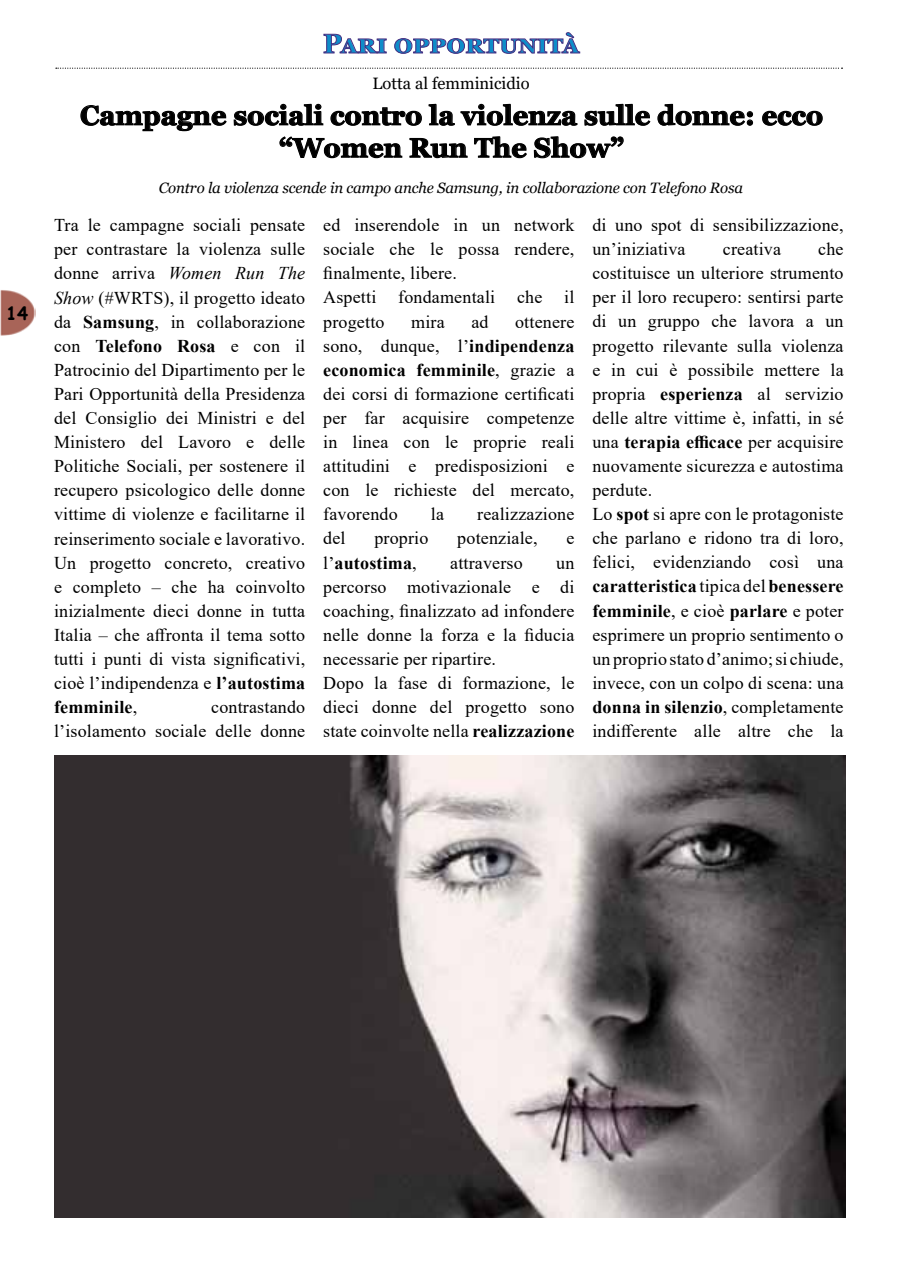
<style>
.page{position:relative;width:898px;height:1272px;background:#fff}
.page>*{position:absolute;margin:0;border:0;box-sizing:border-box;transform-origin:0 0}
.t1{font:700 27px/32.4px "Georgia";color:#000;text-align:center}
.t2{font:700 27px "Georgia";letter-spacing:.005em;color:#0e8dc9}
.t3{font:18px/24.2px "Times New Roman";letter-spacing:.01em;color:#000}
.t4{font:700 18px "Times New Roman";letter-spacing:.01em;color:#000}
.t5{font:700 18px "Comic Sans MS";color:#000}
.t6{font:16.5px "Georgia";color:#000}
.t7{font:italic 15px "Georgia";letter-spacing:-.01em;color:#000}
.s1{font-style:italic}
.s2{font-weight:700}
.s3{font-weight:400}
</style>
<div class="page">
<img style="left:0;top:290px;width:35px;height:46px">
<svg style="left:56px;top:68px;width:786px;height:1px"></svg>
<svg style="left:323px;top:34px;width:64px;height:20px"></svg>
<svg style="left:394px;top:32px;width:186px;height:22px"></svg>
<svg style="left:80px;top:105px;width:147px;height:27px"></svg>
<svg style="left:233px;top:103px;width:189px;height:23px"></svg>
<svg style="left:428px;top:103px;width:325px;height:23px"></svg>
<svg style="left:762px;top:110px;width:61px;height:16px"></svg>
<svg style="left:279px;top:136px;width:124px;height:23px"></svg>
<svg style="left:409px;top:136px;width:118px;height:23px"></svg>
<svg style="left:533px;top:136px;width:91px;height:23px"></svg>
<img style="left:54px;top:755px;width:791px;height:462px">
<p class="t5" style="left:6px;top:299px;width:23px">14</p>
<h1 class="t2" style="left:323px;top:26px;width:257px">Pari opportunità</h1>
<p class="t6" style="left:372px;top:73px;width:158px">Lotta al femminicidio</p>
<h1 class="t1" style="left:80px;top:99px;width:744px">Campagne sociali contro la violenza sulle donne: ecco “Women Run The Show”</h1>
<p class="t7" style="left:159px;top:179px;width:585px">Contro la violenza scende in campo anche Samsung, in collaborazione con Telefono Rosa</p>
<p class="t3" style="left:54px;top:212px;width:253px;text-align:justify">Tra le campagne sociali pensate per contrastare la violenza sulle donne arriva <span class="s1">Women Run The Show</span> (#WRTS), il progetto ideato da <span class="s2">Samsung</span>, in collaborazione con <span class="s2">Telefono Rosa</span> e con il Patrocinio del Dipartimento per le Pari Opportunità della Presidenza del Consiglio dei Ministri e del Ministero del Lavoro e delle Politiche Sociali, per sostenere il recupero psicologico delle donne vittime di violenze e facilitarne il reinserimento sociale e lavorativo.<br>Un progetto concreto, creativo e completo – che ha coinvolto inizialmente dieci donne in tutta Italia – che affronta il tema sotto tutti i punti di vista significativi, cioè l’indipendenza e <span class="s2">l’autostima femminile</span>,</p>
<p class="t3" style="left:592px;top:212px;width:252px">di uno spot di sensibilizzazione, un’iniziativa</p>
<p class="t3" style="left:323px;top:212px;width:252px">ed inserendole in un network sociale che le possa rendere, finalmente, libere.<br>Aspetti fondamentali che il progetto</p>
<p class="t3" style="left:592px;top:236px;width:253px;text-indent:226px">che costituisce un ulteriore strumento per il loro recupero: sentirsi parte di un gruppo che lavora a un progetto rilevante sulla violenza e in cui è possibile mettere la propria <span class="s2">esperienza</span> al servizio delle altre vittime è, infatti, in sé una <span class="s2">terapia efficace</span> per acquisire nuovamente sicurezza e autostima perdute.<br>Lo <span class="s2">spot</span> si apre con le protagoniste che parlano e ridono tra di loro, felici, evidenziando così una <span class="s2">caratteristica</span> tipica del <span class="s2">benessere femminile</span>, e cioè <span class="s2">parlare</span> e poter esprimere un proprio sentimento o un proprio stato d’animo; si chiude, invece, con un colpo di scena: una <span class="s2">donna in silenzio</span>, completamente indifferente alle altre che la</p>
<p class="t3" style="left:722px;top:236px;width:60px">creativa</p>
<p class="t3" style="left:411px;top:309px;width:35px">mira</p>
<p class="t3" style="left:471px;top:309px;width:19px">ad</p>
<p class="t3" style="left:323px;top:309px;width:253px;text-align:justify;text-indent:192px">ottenere sono, dunque, l’<span class="s2">indipendenza economica femminile</span>, grazie a dei corsi di formazione certificati per far acquisire competenze in linea con le proprie reali attitudini e predisposizioni e con le richieste del mercato, favorendo</p>
<p class="t3" style="left:430px;top:501px;width:15px">la</p>
<p class="t3" style="left:477px;top:501px;width:99px">realizzazione</p>
<p class="t3" style="left:323px;top:525px;width:24px">del</p>
<p class="t3" style="left:374px;top:525px;width:56px">proprio</p>
<p class="t3" style="left:457px;top:525px;width:82px">potenziale,</p>
<p class="t3" style="left:566px;top:525px;width:9px">e</p>
<p class="t4" style="left:323px;top:549px;width:95px"><span class="s3">l’</span>autostima<span class="s3">,</span></p>
<p class="t3" style="left:450px;top:550px;width:74px">attraverso</p>
<p class="t3" style="left:323px;top:550px;width:253px;text-indent:233px">un percorso motivazionale e di coaching, finalizzato ad infondere nelle donne la forza e la fiducia necessarie per ripartire.<br>Dopo la fase di formazione, le dieci donne del progetto sono state coinvolte nella <span class="s2">realizzazione</span></p>
<p class="t3" style="left:54px;top:694px;width:252px;text-align:right">contrastando<br>l’isolamento sociale delle donne</p>
</div>
